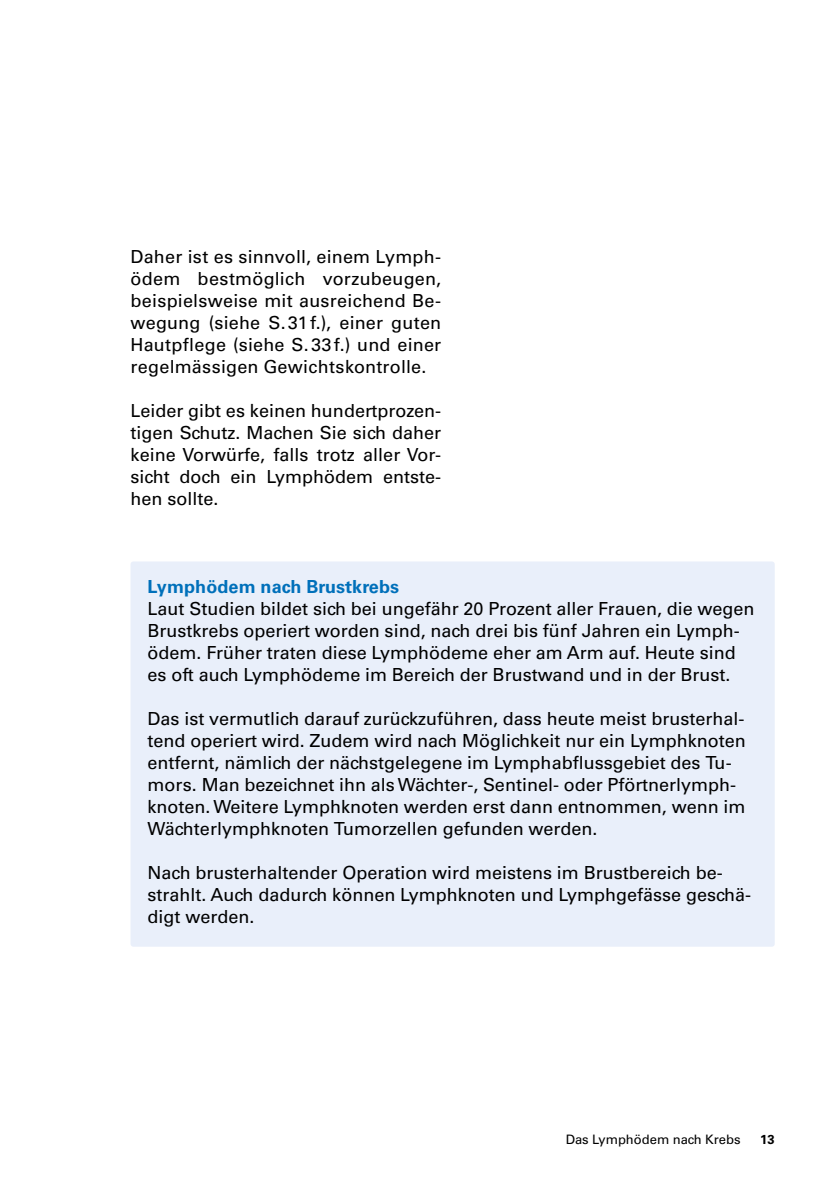
<style>
.page{position:relative;width:840px;height:1191px;background:#fff}
.page>*{position:absolute;margin:0;border:0;box-sizing:border-box;transform-origin:0 0}
.t1{font:18px/22px "Univers LT Std";color:#000}
.t2{font:700 18px "Univers LT Std";letter-spacing:.005em;color:#0070ba}
.t3{font:13px "Univers LT Std";color:#000}
.t4{font:700 13px "Univers LT Std";color:#000}
</style>
<div class="page">
<div style="left:130px;top:561px;width:644px;height:385px;background:#e9effa;border-radius:3px"></div>
<p class="t1" style="left:130px;top:246px;width:312px;text-align:justify">Daher ist es sinnvoll, einem Lymph&shy;ödem bestmöglich vorzubeugen, beispielsweise mit ausreichend Be&shy;wegung (siehe S.31f.), einer guten Hautpflege (siehe S.33f.) und einer regelmässigen Gewichtskontrolle.</p>
<p class="t1" style="left:130px;top:400px;width:312px;text-align:justify">Leider gibt es keinen hundertprozen&shy;tigen Schutz. Machen Sie sich daher keine Vorwürfe, falls trotz aller Vor&shy;sicht doch ein Lymphödem entste&shy;hen sollte.</p>
<p class="t2" style="left:147px;top:576px;width:253px">Lymphödem nach Brustkrebs</p>
<p class="t1" style="left:147px;top:598px;width:608px">Laut Studien bildet sich bei ungefähr 20 Prozent aller Frauen, die wegen Brustkrebs operiert worden sind, nach drei bis fünf Jahren ein Lymph&shy;ödem. Früher traten diese Lymphödeme eher am Arm auf. Heute sind es oft auch Lymphödeme im Bereich der Brustwand und in der Brust.</p>
<p class="t1" style="left:147px;top:708px;width:599px">Das ist vermutlich darauf zurückzuführen, dass heute meist brusterhal&shy;tend operiert wird. Zudem wird nach Möglichkeit nur ein Lymphknoten entfernt, nämlich der nächstgelegene im Lymphabflussgebiet des Tu&shy;mors. Man bezeichnet ihn als Wächter-, Sentinel- oder Pförtnerlymph&shy;knoten. Weitere Lymphknoten werden erst dann entnommen, wenn im Wächterlymphknoten Tumorzellen gefunden werden.</p>
<p class="t1" style="left:147px;top:862px;width:604px">Nach brusterhaltender Operation wird meistens im Brustbereich be&shy;strahlt. Auch dadurch können Lymphknoten und Lymphgefässe geschä&shy;digt werden.</p>
<p class="t3" style="left:565px;top:1132px;width:176px">Das Lymphödem nach Krebs</p>
<p class="t4" style="left:759px;top:1132px;width:16px">13</p>
</div>
